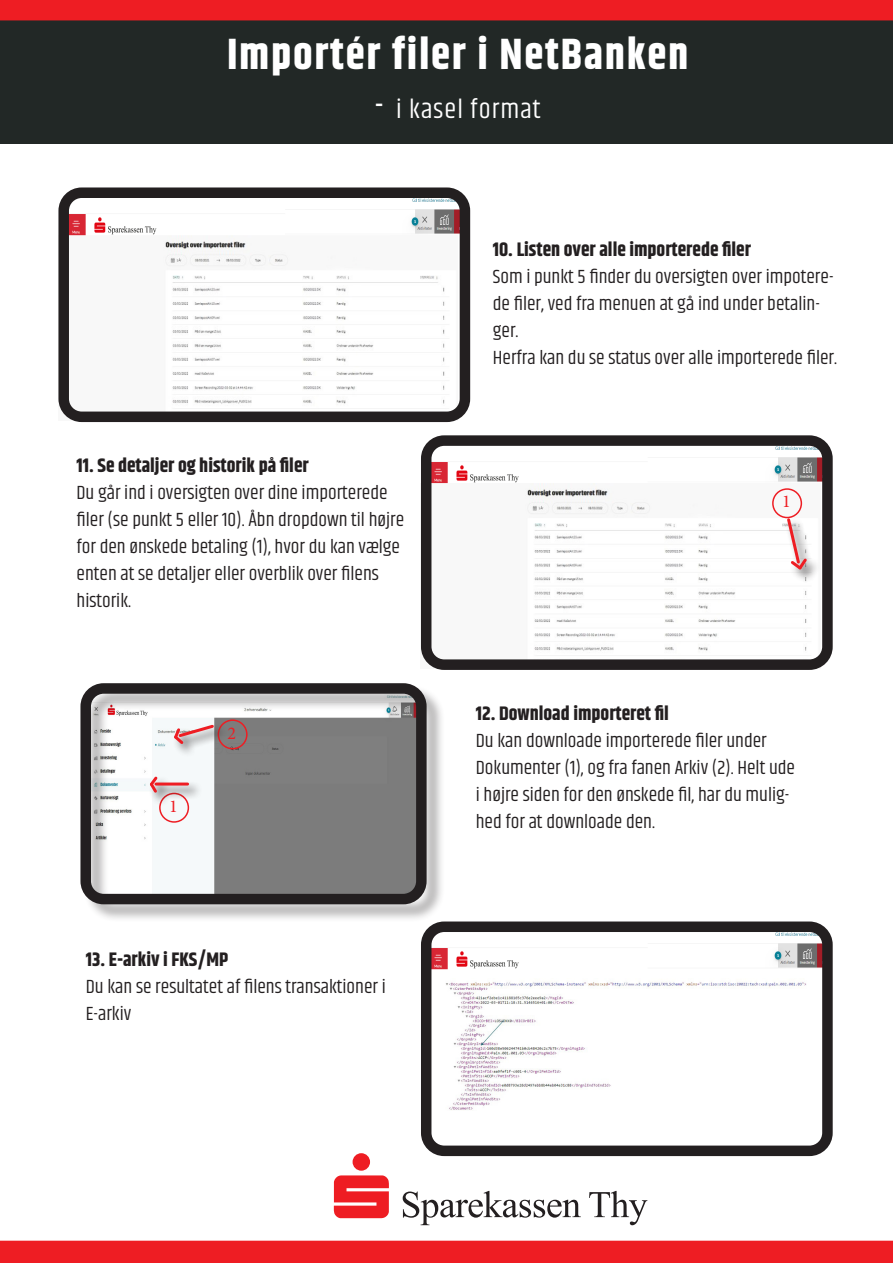
<style>
.page{position:relative;width:893px;height:1263px;background:#fff}
.page>*{position:absolute;margin:0;border:0;box-sizing:border-box;transform-origin:0 0}
.t1{font:700 43.65px "Khand";letter-spacing:.04em;color:#fff}
.t2{font:27px "Khand";letter-spacing:.04em;color:#fff}
.t3{font:19.5px/27px "Khand";color:#231f20}
.t4{font:700 19.5px "Khand";color:#231f20}
.t5{font:18px "Minion Pro";color:#ee1d23}
.s1{font-size:40.5px}
</style>
<div class="page">
<svg style="left:334px;top:1175px;width:55px;height:43px"></svg>
<div style="left:353px;top:1153px;width:17px;height:18px;background:#ee1d23;border-radius:50%"></div>
<svg style="left:403px;top:1191px;width:178px;height:34px"></svg>
<svg style="left:589px;top:1191px;width:58px;height:34px"></svg>
<div style="left:0;top:1241px;width:893px;height:22px;background:#ee1d23"></div>
<div style="left:0;top:0;width:893px;height:144px;background:#222826"></div>
<div style="left:0;top:0;width:893px;height:20px;background:#ee1d23"></div>
<img style="left:69px;top:235px;width:389px;height:176px">
<img style="left:69px;top:198px;width:88px;height:37px">
<img style="left:411px;top:198px;width:48px;height:36px">
<div style="left:58px;top:187px;width:412px;height:235px;border:10px solid #231f20;border-radius:18px"></div>
<img style="left:432px;top:483px;width:388px;height:176px">
<img style="left:432px;top:446px;width:87px;height:37px">
<img style="left:774px;top:446px;width:48px;height:36px">
<div style="left:421px;top:435px;width:412px;height:235px;border:10px solid #231f20;border-radius:18px"></div>
<div style="left:786px;top:517px;width:34px;height:66px;background:#231f20;opacity:.75"></div>
<svg style="left:785px;top:516px;width:24px;height:56px"></svg>
<div style="left:772px;top:488px;width:30px;height:30px;border:2px solid #ee1d23;border-radius:50%"></div>
<div style="left:83px;top:685px;width:362px;height:238px;background:#231f20;opacity:.32"></div>
<div style="left:80px;top:683px;width:347px;height:221px;border:10px solid #231f20;border-radius:18px"></div>
<div style="left:159px;top:793px;width:30px;height:30px;border:2px solid #ee1d23;border-radius:50%"></div>
<div style="left:148px;top:775px;width:54px;height:31px;background:#231f20;opacity:.75"></div>
<hr style="left:156px;top:782px;width:32px;height:3px;background:#ee1d23">
<svg style="left:147px;top:774px;width:13px;height:21px"></svg>
<div style="left:218px;top:719px;width:30px;height:30px;border:2px solid #ee1d23;border-radius:50%"></div>
<img style="left:446px;top:981px;width:360px;height:129px">
<div style="left:172px;top:723px;width:56px;height:34px;background:#231f20;opacity:.75"></div>
<svg style="left:171px;top:723px;width:45px;height:24px"></svg>
<img style="left:432px;top:932px;width:87px;height:37px">
<img style="left:774px;top:932px;width:48px;height:36px">
<div style="left:421px;top:921px;width:412px;height:235px;border:10px solid #231f20;border-radius:18px"></div>
<p class="t1" style="left:227px;top:24px;width:463px">Importér filer i NetBanken</p>
<p class="t2" style="left:374px;top:93px;width:168px"><span class="s1">-</span> i kasel format</p>
<p class="t4" style="left:77px;top:452px;width:234px">11. Se detaljer og historik på filer</p>
<p class="t3" style="left:77px;top:480px;width:329px">Du går ind i oversigten over dine importerede filer (se punkt 5 eller 10). Åbn dropdown til højre for den ønskede betaling (1), hvor du kan vælge enten at se detaljer eller overblik over filens historik.</p>
<p class="t5" style="left:169px;top:794px;width:10px">1</p>
<p class="t5" style="left:228px;top:721px;width:10px">2</p>
<p class="t4" style="left:86px;top:945px;width:144px">13. E-arkiv i FKS/MP</p>
<p class="t3" style="left:86px;top:974px;width:301px">Du kan se resultatet af filens transaktioner i<br>E-arkiv</p>
<p class="t4" style="left:493px;top:235px;width:260px">10. Listen over alle importerede filer</p>
<p class="t3" style="left:493px;top:264px;width:342px">Som i punkt 5 finder du oversigten over impotere&shy;de filer, ved fra menuen at gå ind under betalin&shy;ger.</p>
<p class="t3" style="left:493px;top:345px;width:346px">Herfra kan du se status over alle importerede filer.</p>
<p class="t5" style="left:782px;top:490px;width:10px">1</p>
<p class="t4" style="left:476px;top:699px;width:195px">12. Download importeret fil</p>
<p class="t3" style="left:476px;top:728px;width:321px">Du kan downloade importerede filer under Dokumenter (1), og fra fanen Arkiv (2). Helt ude i højre siden for den ønskede fil, har du mulig&shy;hed for at downloade den.</p>
</div>
